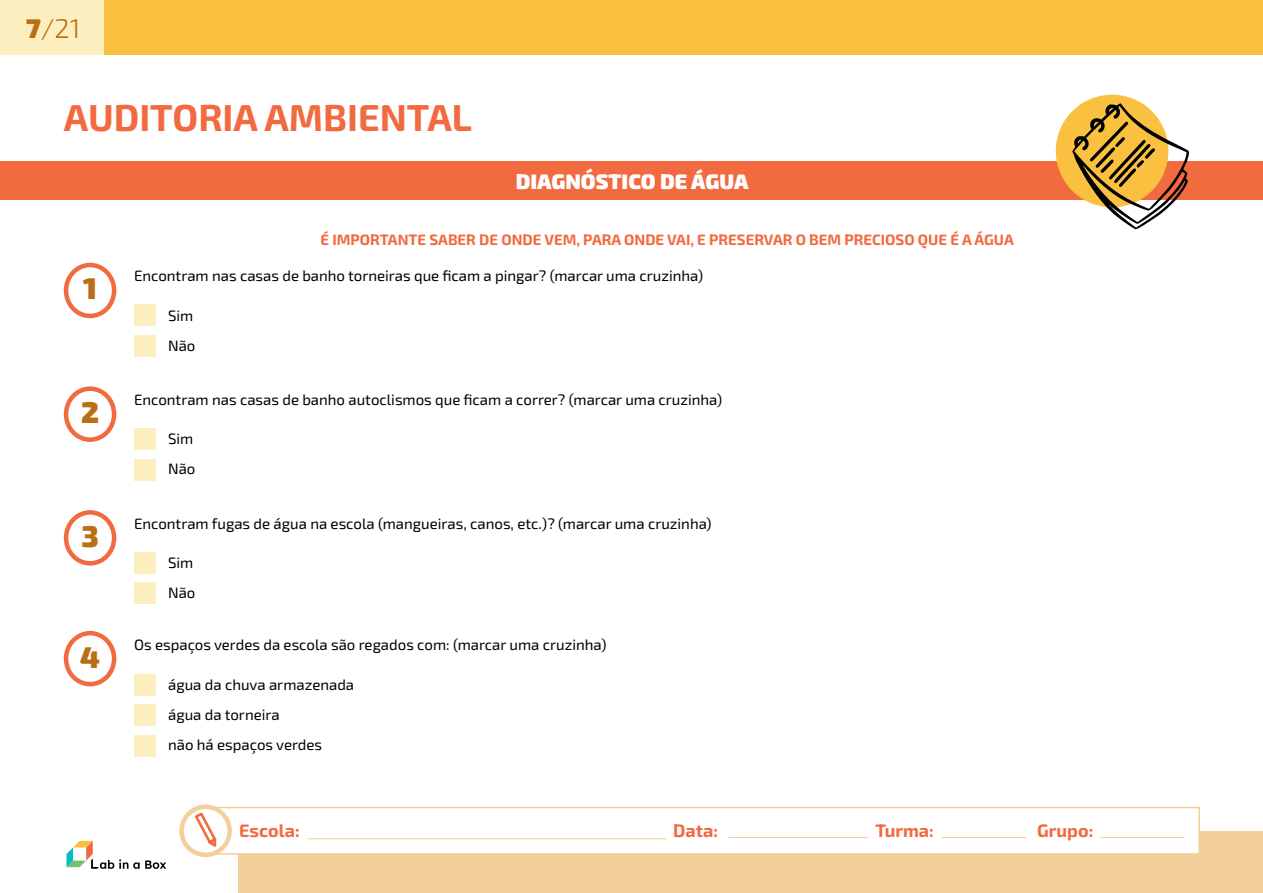
<style>
.page{position:relative;width:1263px;height:893px;background:#fff}
.page>*{position:absolute;margin:0;border:0;box-sizing:border-box;transform-origin:0 0}
.t1{font:700 37.5px "Exo 2";color:#f26a40}
.t2{font:900 30px "Exo 2";color:#b96f16}
.t3{font:27px "Exo 2";color:#b96f16}
.t4{font:900 21px "Exo 2";color:#fff}
.t5{font:700 18px "Exo 2";color:#f26a40}
.t6{font:15px/30px "Exo 2";color:#000}
.t7{font:700 15px "Exo 2";color:#f26a40}
.s1{font-weight:900}
</style>
<div class="page">
<div style="left:0;top:0;width:1263px;height:55px;background:#fac03f"></div>
<div style="left:0;top:0;width:104px;height:55px;background:#fdeebf"></div>
<div style="left:238px;top:831px;width:1025px;height:62px;background:#f3d09b"></div>
<svg style="left:66px;top:841px;width:100px;height:28px"></svg>
<div style="left:0;top:161px;width:1263px;height:39px;background:#f26a40"></div>
<svg style="left:1055px;top:94px;width:134px;height:135px"></svg>
<div style="left:64px;top:631px;width:52px;height:55px;border:4px solid #f26a40;border-radius:50%"></div>
<div style="left:134px;top:674px;width:21px;height:21px;background:#fdeebf"></div>
<div style="left:134px;top:736px;width:21px;height:21px;background:#fdeebf"></div>
<div style="left:134px;top:705px;width:21px;height:21px;background:#fdeebf"></div>
<div style="left:64px;top:263px;width:52px;height:55px;border:4px solid #f26a40;border-radius:50%"></div>
<div style="left:64px;top:386px;width:52px;height:56px;border:4px solid #f26a40;border-radius:50%"></div>
<div style="left:64px;top:510px;width:52px;height:56px;border:4px solid #f26a40;border-radius:50%"></div>
<div style="left:134px;top:305px;width:21px;height:21px;background:#fdeebf"></div>
<div style="left:134px;top:428px;width:21px;height:21px;background:#fdeebf"></div>
<div style="left:134px;top:552px;width:21px;height:21px;background:#fdeebf"></div>
<div style="left:134px;top:335px;width:21px;height:21px;background:#fdeebf"></div>
<div style="left:134px;top:459px;width:21px;height:21px;background:#fdeebf"></div>
<div style="left:134px;top:583px;width:21px;height:21px;background:#fdeebf"></div>
<div style="left:213px;top:807px;width:987px;height:48px;background:#fff;border:2px solid #f3d09b"></div>
<svg style="left:182px;top:807px;width:48px;height:48px"></svg>
<div style="left:179px;top:804px;width:53px;height:53px;border:4px solid #f3d09b;border-radius:50%"></div>
<svg style="left:193px;top:810px;width:25px;height:39px"></svg>
<hr style="left:308px;top:838px;width:359px;height:1px;background:#f3d09b">
<hr style="left:728px;top:837px;width:140px;height:1px;background:#f3d09b">
<hr style="left:942px;top:837px;width:84px;height:1px;background:#f3d09b">
<hr style="left:1100px;top:837px;width:84px;height:1px;background:#f3d09b">
<h3 class="t3" style="left:26px;top:10px;width:56px"><span class="s1">7</span>/21</h3>
<h1 class="t1" style="left:64px;top:92px;width:410px">AUDITORIA AMBIENTAL</h1>
<h3 class="t4" style="left:516px;top:167px;width:234px">DIAGNÓSTICO DE ÁGUA</h3>
<h2 class="t2" style="left:83px;top:268px;width:15px">1</h2>
<h2 class="t2" style="left:81px;top:392px;width:19px">2</h2>
<h2 class="t2" style="left:81px;top:515px;width:19px">3</h2>
<h2 class="t2" style="left:80px;top:636px;width:21px">4</h2>
<p class="t7" style="left:321px;top:229px;width:695px">É IMPORTANTE SABER DE ONDE VEM, PARA ONDE VAI, E PRESERVAR O BEM PRECIOSO QUE É A ÁGUA</p>
<p class="t6" style="left:134px;top:261px;width:571px">Encontram nas casas de banho torneiras que ficam a pingar? (marcar uma cruzinha)</p>
<p class="t6" style="left:168px;top:300px;width:29px">Sim<br>Não</p>
<p class="t6" style="left:134px;top:384px;width:590px">Encontram nas casas de banho autoclismos que ficam a correr? (marcar uma cruzinha)</p>
<p class="t6" style="left:168px;top:424px;width:29px">Sim<br>Não</p>
<p class="t6" style="left:134px;top:508px;width:579px">Encontram fugas de água na escola (mangueiras, canos, etc.)? (marcar uma cruzinha)</p>
<p class="t6" style="left:168px;top:547px;width:29px">Sim<br>Não</p>
<p class="t6" style="left:134px;top:629px;width:474px">Os espaços verdes da escola são regados com: (marcar uma cruzinha)</p>
<p class="t6" style="left:168px;top:669px;width:188px">água da chuva armazenada água da torneira<br>não há espaços verdes</p>
<p class="t5" style="left:239px;top:818px;width:62px">Escola:</p>
<p class="t5" style="left:673px;top:818px;width:46px">Data:</p>
<p class="t5" style="left:875px;top:818px;width:60px">Turma:</p>
<p class="t5" style="left:1037px;top:818px;width:58px">Grupo:</p>
</div>
